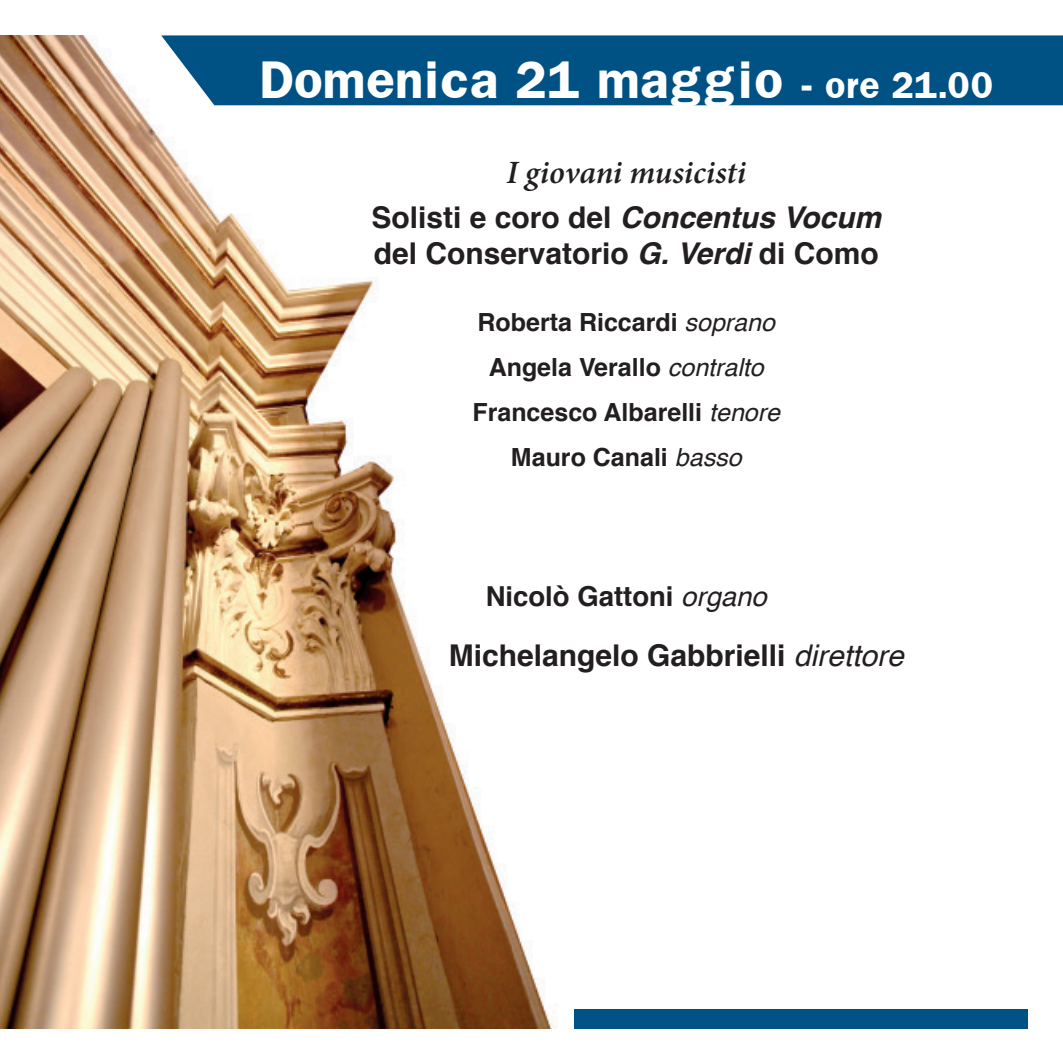
<style>
.page{position:relative;width:1063px;height:1063px;background:#fff}
.page>*{position:absolute;margin:0;border:0;box-sizing:border-box;transform-origin:0 0}
.t1{font:700 45px "Franklin";color:#fff}
.t2{font:italic 600 32.5px "Minion Pro";color:#231f20}
.t3{font:700 30px/36px "Helvetica";color:#231f20}
.t4{font:700 27.5px "Helvetica";color:#231f20}
.t5{font:700 25px/45px "Helvetica";color:#231f20;text-align:center}
.s1{font-size:32px}
.s2{font-style:italic}
.s3{font-weight:400;font-style:italic}
</style>
<div class="page">
<div style="left:35px;top:1009px;width:993px;height:20px;background:#005285"></div>
<img style="left:0;top:35px;width:573px;height:994px">
<div style="left:161px;top:35px;width:902px;height:70px;background:#005285"></div>
<h1 class="t1" style="left:259px;top:48px;width:736px">Domenica 21 maggio <span class="s1">- ore 21.00</span></h1>
<p class="t2" style="left:506px;top:149px;width:241px">I giovani musicisti</p>
<p class="t3" style="left:372px;top:199px;width:511px">Solisti e coro del <span class="s2">Concentus Vocum </span>del Conservatorio <span class="s2">G. Verdi</span> di Como</p>
<p class="t5" style="left:472px;top:300px;width:309px">Roberta Riccardi <span class="s3">soprano<br></span>Angela Verallo <span class="s3">contralto<br></span>Francesco Albarelli <span class="s3">tenore<br></span>Mauro Canali <span class="s3">basso</span></p>
<p class="t4" style="left:486px;top:574px;width:283px">Nicolò Gattoni <span class="s3">organo</span></p>
<p class="t3" style="left:449px;top:638px;width:457px">Michelangelo Gabbrielli <span class="s3">direttore</span></p>
</div>
